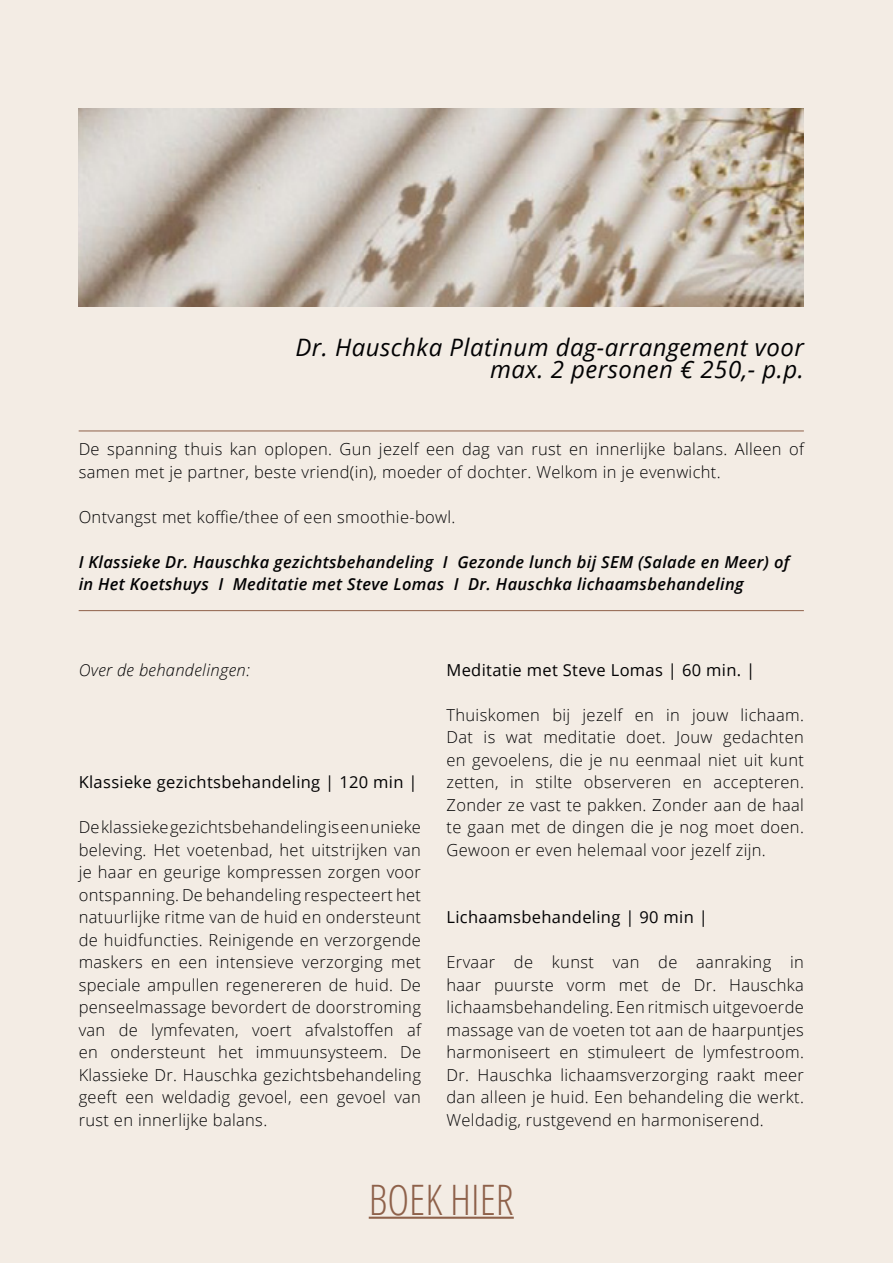
<style>
.page{position:relative;width:893px;height:1263px;background:#f3ece4}
.page>*{position:absolute;margin:0;border:0;box-sizing:border-box;transform-origin:0 0}
.t1{font:300 condensed 42px "Open Sans";color:#8e614a}
.t2{font:italic 24px/22.5px "Open Sans";letter-spacing:.02em;color:#020203;text-align:right}
.t3{font:300 16.5px/22.5px "Open Sans";letter-spacing:.02em;color:#020203;text-align:justify}
.t4{font:italic 600 16.5px/22.5px "Open Sans";letter-spacing:.02em;color:#020203}
.t5{font:16.5px "Open Sans";letter-spacing:.02em;color:#020203}
.t6{font:italic 300 16.5px "Open Sans";letter-spacing:.02em;color:#020203}
</style>
<div class="page">
<img style="left:79px;top:108px;width:725px;height:198px">
<hr style="left:79px;top:610px;width:725px;height:1px;background:#8e614a">
<hr style="left:79px;top:431px;width:725px;height:1px;background:#8e614a">
<hr style="left:369px;top:1217px;width:145px;height:2px;background:#8e614a">
<h2 class="t2" style="left:295px;top:335px;width:510px">Dr. Hauschka Platinum dag-arrangement voor max. 2 personen € 250,- p.p.</h2>
<p class="t3" style="left:79px;top:437px;width:727px">De spanning thuis kan oplopen. Gun jezelf een dag van rust en innerlijke balans. Alleen of samen met je partner, beste vriend(in), moeder of dochter. Welkom in je evenwicht.</p>
<p class="t3" style="left:79px;top:505px;width:378px">Ontvangst met koffie/thee of een smoothie-bowl.</p>
<p class="t4" style="left:79px;top:550px;width:712px">I Klassieke Dr. Hauschka gezichtsbehandeling I Gezonde lunch bij SEM (Salade en Meer) of in Het Koetshuys I Meditatie met Steve Lomas I Dr. Hauschka lichaamsbehandeling</p>
<p class="t6" style="left:79px;top:658px;width:173px">Over de behandelingen:</p>
<p class="t5" style="left:79px;top:771px;width:340px">Klassieke gezichtsbehandeling | 120 min |</p>
<p class="t3" style="left:79px;top:816px;width:344px">De klassieke gezichtsbehandeling is een unieke beleving. Het voetenbad, het uitstrijken van je haar en geurige kompressen zorgen voor ontspanning. De behandeling respecteert het natuurlijke ritme van de huid en ondersteunt de huidfuncties. Reinigende en verzorgende maskers en een intensieve verzorging met speciale ampullen regenereren de huid. De penseelmassage bevordert de doorstroming van de lymfevaten, voert afvalstoffen af en ondersteunt het immuunsysteem. De Klassieke Dr. Hauschka gezichtsbehandeling geeft een weldadig gevoel, een gevoel van rust en innerlijke balans.</p>
<p class="t5" style="left:446px;top:658px;width:310px">Meditatie met Steve Lomas | 60 min. |</p>
<p class="t3" style="left:446px;top:703px;width:359px">Thuiskomen bij jezelf en in jouw lichaam.<br>Dat is wat meditatie doet. Jouw gedachten en gevoelens, die je nu eenmaal niet uit kunt zetten, in stilte observeren en accepteren.<br>Zonder ze vast te pakken. Zonder aan de haal te gaan met de dingen die je nog moet doen.<br>Gewoon er even helemaal voor jezelf zijn.</p>
<p class="t5" style="left:446px;top:906px;width:263px">Lichaamsbehandeling | 90 min |</p>
<p class="t3" style="left:446px;top:951px;width:359px">Ervaar de kunst van de aanraking in haar puurste vorm met de Dr. Hauschka lichaamsbehandeling. Een ritmisch uitgevoerde massage van de voeten tot aan de haarpuntjes harmoniseert en stimuleert de lymfestroom.<br>Dr. Hauschka lichaamsverzorging raakt meer dan alleen je huid. Een behandeling die werkt.<br>Weldadig, rustgevend en harmoniserend.</p>
<h1 class="t1" style="left:369px;top:1171px;width:147px">BOEK HIER</h1>
</div>
